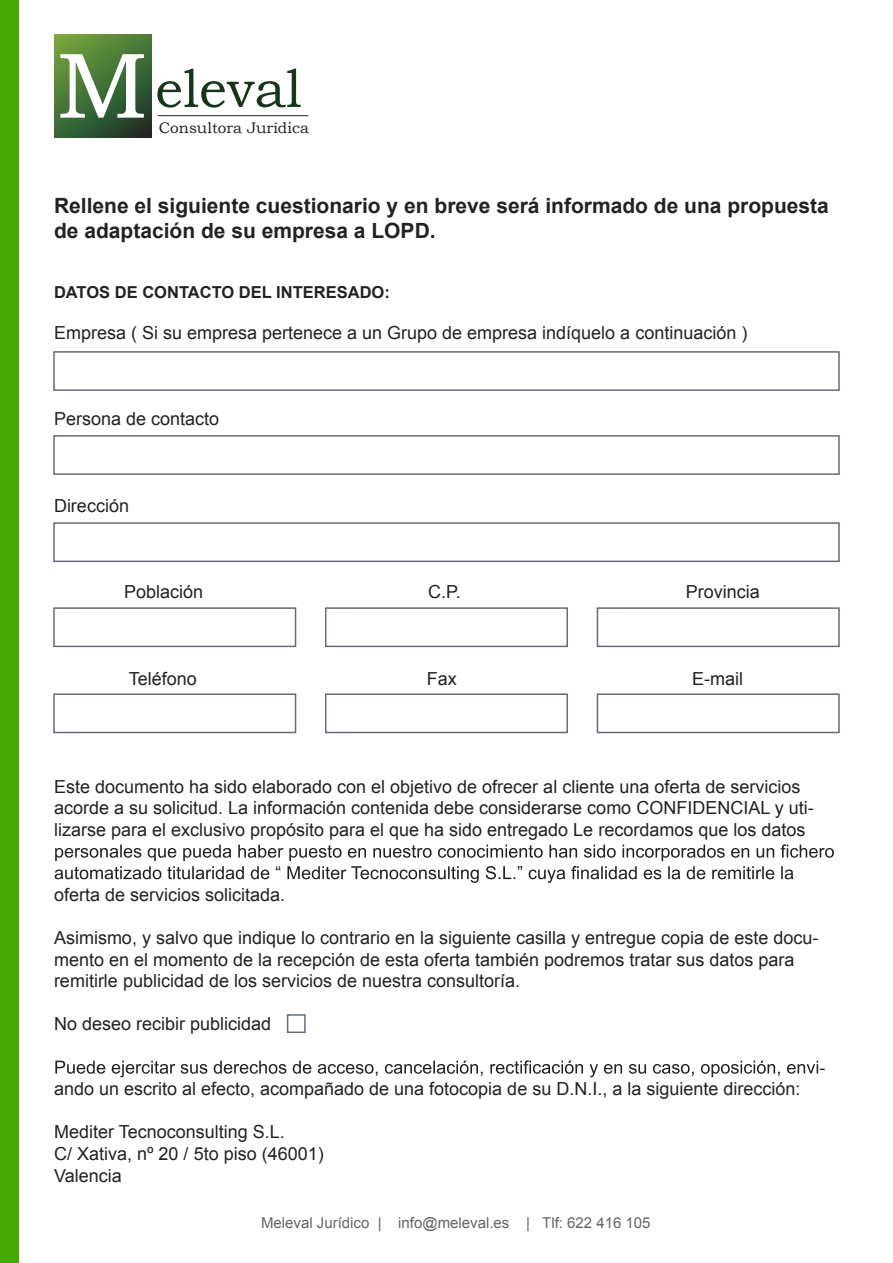
<style>
.page{position:relative;width:893px;height:1263px;background:#fff}
.page>*{position:absolute;margin:0;border:0;box-sizing:border-box;transform-origin:0 0}
.t1{font:93.15px "Bookman Old Style";color:#fff;scale:1.09 1}
.t2{font:53.4px "Bookman Old Style";color:#16351b}
.t3{font:700 21px/25.2px "Arial";color:#222221}
.t4{font:18px/21.6px "Arial";color:#222221}
.t5{font:700 16.5px "Arial";color:#222221}
.t6{font:15.3px "Bookman Old Style";color:#222221}
.t7{font:15px "Arial";color:#666363}
</style>
<div class="page">
<svg style="left:55px;top:844px;width:779px;height:39px"></svg>
<svg style="left:55px;top:1060px;width:763px;height:17px"></svg>
<div style="left:53px;top:435px;width:787px;height:40px;border:2px solid #656b7c"></div>
<div style="left:53px;top:351px;width:787px;height:40px;border:2px solid #656b7c"></div>
<div style="left:53px;top:522px;width:787px;height:40px;border:2px solid #656b7c"></div>
<div style="left:53px;top:607px;width:243px;height:40px;border:2px solid #656b7c"></div>
<div style="left:287px;top:1014px;width:19px;height:19px;border:2px solid #656b7c"></div>
<div style="left:325px;top:607px;width:243px;height:40px;border:2px solid #656b7c"></div>
<div style="left:597px;top:607px;width:243px;height:40px;border:2px solid #656b7c"></div>
<div style="left:53px;top:693px;width:243px;height:40px;border:2px solid #656b7c"></div>
<div style="left:325px;top:693px;width:243px;height:40px;border:2px solid #656b7c"></div>
<div style="left:597px;top:693px;width:243px;height:40px;border:2px solid #656b7c"></div>
<div style="left:0;top:0;width:19px;height:1263px;background:#45a804"></div>
<svg style="left:54px;top:35px;width:98px;height:102px"></svg>
<hr style="left:158px;top:115px;width:150px;height:1px;background:#222221">
<h1 class="t1" style="left:56px;top:25px;width:87px">M</h1>
<h2 class="t2" style="left:155px;top:54px;width:148px">eleval</h2>
<p class="t6" style="left:159px;top:118px;width:152px">Consultora Jurídica</p>
<p class="t3" style="left:54px;top:194px;width:776px">Rellene el siguiente cuestionario y en breve será informado de una propuesta de adaptación de su empresa a LOPD.</p>
<p class="t5" style="left:54px;top:281px;width:337px">DATOS DE CONTACTO DEL INTERESADO:</p>
<p class="t4" style="left:54px;top:322px;width:695px">Empresa ( Si su empresa pertenece a un Grupo de empresa indíquelo a continuación )</p>
<p class="t4" style="left:54px;top:408px;width:167px">Persona de contacto</p>
<p class="t4" style="left:54px;top:495px;width:77px">Dirección</p>
<p class="t4" style="left:124px;top:581px;width:81px">Población</p>
<p class="t4" style="left:428px;top:581px;width:34px">C.P.</p>
<p class="t4" style="left:686px;top:581px;width:76px">Provincia</p>
<p class="t4" style="left:129px;top:668px;width:70px">Teléfono</p>
<p class="t4" style="left:427px;top:668px;width:31px">Fax</p>
<p class="t4" style="left:692px;top:668px;width:52px">E-mail</p>
<p class="t4" style="left:54px;top:776px;width:761px">Este documento ha sido elaborado con el objetivo de ofrecer al cliente una oferta de servicios acorde a su solicitud. La información contenida debe considerarse como CONFIDENCIAL y uti&shy;lizarse para el exclusivo propósito para el que ha sido entregado Le recordamos que los datos</p>
<p class="t4" style="left:54px;top:884px;width:233px">oferta de servicios solicitada.</p>
<p class="t4" style="left:54px;top:927px;width:766px">Asimismo, y salvo que indique lo contrario en la siguiente casilla y entregue copia de este docu&shy;mento en el momento de la recepción de esta oferta también podremos tratar sus datos para remitirle publicidad de los servicios de nuestra consultoría.</p>
<p class="t4" style="left:54px;top:1013px;width:219px">No deseo recibir publicidad</p>
<p class="t4" style="left:54px;top:1078px;width:748px">ando un escrito al efecto, acompañado de una fotocopia de su D.N.I., a la siguiente dirección:</p>
<p class="t4" style="left:54px;top:1121px;width:271px">Mediter Tecnoconsulting S.L.<br>C/ Xativa, nº 20 / 5to piso (46001)<br>Valencia</p>
<p class="t7" style="left:261px;top:1213px;width:391px">Meleval Jurídico | info@meleval.es | Tlf: 622 416 105</p>
<p class="t4" style="left:819px;top:1056px;width:7px">-</p>
</div>
